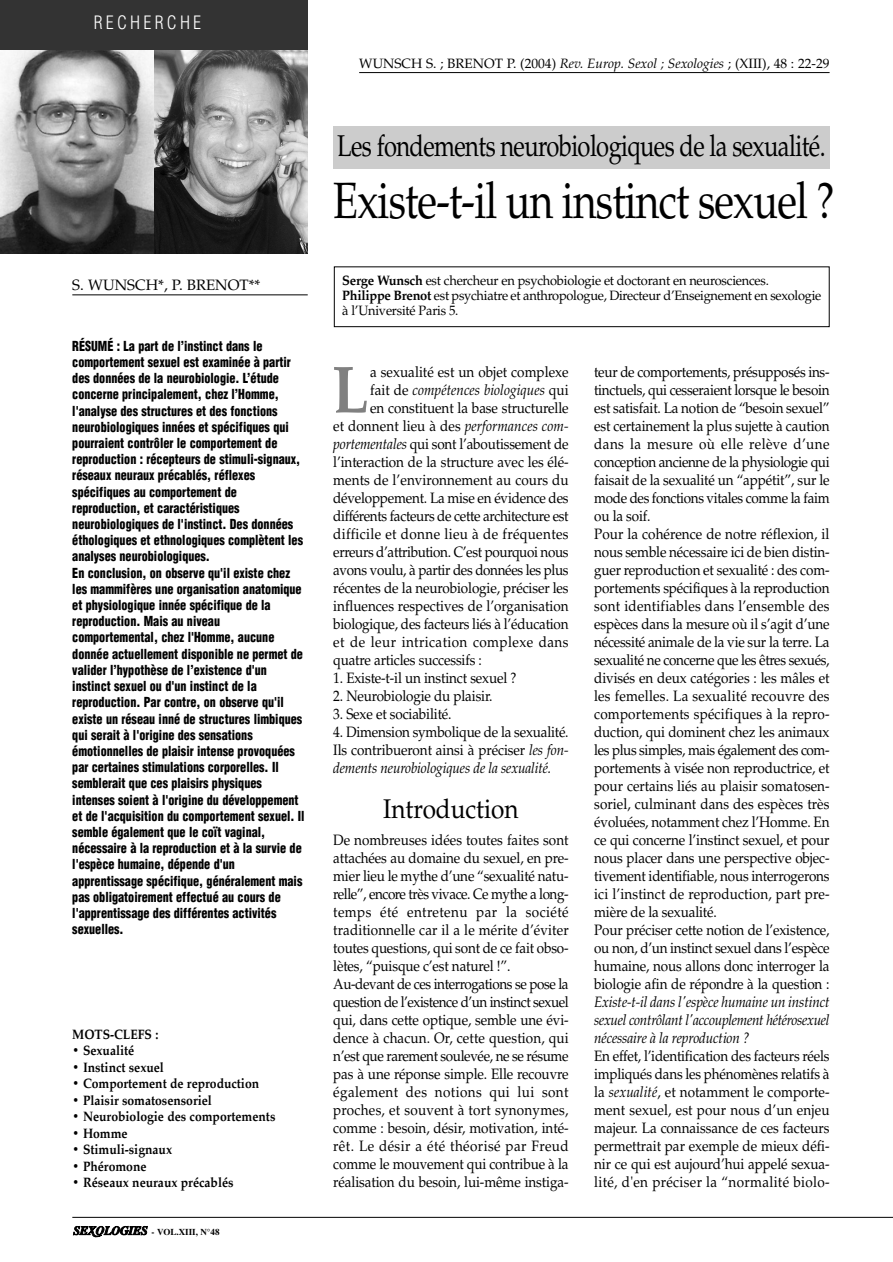
<style>
.page{position:relative;width:893px;height:1262px;background:#fff}
.page>*{position:absolute;margin:0;border:0;box-sizing:border-box;transform-origin:0 0}
.t1{font:700 66.9px "Palatino";color:#808080;scale:.9 1}
.t2{font:51px "Palatino";letter-spacing:-.02em;color:#000;scale:.8 1}
.t3{font:30px "Palatino";letter-spacing:-.025em;color:#000;scale:.79 1}
.t4{font:27px "Palatino";color:#000;scale:.9 1}
.t5{font:300 condensed 18px "Helvetica";letter-spacing:.175em;color:#fff}
.t6{font:15px/18px "Palatino";letter-spacing:-.01em;color:#000;text-align:justify;scale:.9 1}
.t7{font:italic 15px/18px "Palatino";letter-spacing:-.01em;color:#000;text-align:justify;scale:.9 1}
.t8{font:15px "Palatino";letter-spacing:.025em;color:#000;scale:.9 1}
.t9{font:15px "Palatino";letter-spacing:.03em;color:#000;scale:.9 1}
.t10{font:15px "Palatino";letter-spacing:-.01em;color:#000}
.t11{font:900 condensed 13.5px/16.2px "Helvetica";color:#000;scale:.9 1}
.t12{font:700 13.5px "Palatino";color:#000;scale:.9 1}
.t13{font:13.5px/15px "Palatino";letter-spacing:-.015em;color:#000;scale:.95 1}
.t14{font:13.5px "Palatino";letter-spacing:-.015em;color:#000}
.t15{font:700 9px "Times";color:#000}
.s1{font-style:italic}
.s2{font-weight:700}
.s3{font-style:normal}
</style>
<div class="page">
<img style="left:153px;top:50px;width:155px;height:204px">
<img style="left:0;top:50px;width:153px;height:204px">
<div style="left:0;top:0;width:308px;height:50px;background:#333"></div>
<hr style="left:72px;top:1217px;width:820px;height:1px;background:#000">
<hr style="left:72px;top:294px;width:236px;height:1px;background:#000">
<hr style="left:359px;top:72px;width:470px;height:1px;background:#000">
<svg style="left:73px;top:1226px;width:74px;height:12px"></svg>
<div style="left:334px;top:266px;width:495px;height:61px;border:1px solid #000"></div>
<div style="left:333px;top:126px;width:496px;height:42px;background:#ccc"></div>
<p class="t5" style="left:94px;top:15px;width:109px">RECHERCHE</p>
<p class="t10" style="left:72px;top:279px;width:190px">S. WUNSCH*, P. BRENOT**</p>
<p class="t11" style="left:72px;top:339px;width:260px">RÉSUMÉ : La part de l’instinct dans le comportement sexuel est examinée à partir des données de la neurobiologie. L’étude concerne principalement, chez l’Homme, l'analyse des structures et des fonctions neurobiologiques innées et spécifiques qui pourraient contrôler le comportement de reproduction : récepteurs de stimuli-signaux, réseaux neuraux précablés, réflexes spécifiques au comportement de reproduction, et caractéristiques neurobiologiques de l'instinct. Des données éthologiques et ethnologiques complètent les analyses neurobiologiques.<br>En conclusion, on observe qu'il existe chez les mammifères une organisation anatomique et physiologique innée spécifique de la reproduction. Mais au niveau comportemental, chez l'Homme, aucune donnée actuellement disponible ne permet de valider l’hypothèse de l’existence d'un instinct sexuel ou d'un instinct de la reproduction. Par contre, on observe qu'il existe un réseau inné de structures limbiques qui serait à l'origine des sensations émotionnelles de plaisir intense provoquées par certaines stimulations corporelles. Il semblerait que ces plaisirs physiques intenses soient à l'origine du développement et de l'acquisition du comportement sexuel. Il semble également que le coït vaginal, nécessaire à la reproduction et à la survie de l'espèce humaine, dépende d'un apprentissage spécifique, généralement mais pas obligatoirement effectué au cours de l'apprentissage des différentes activités sexuelles.</p>
<p class="t12" style="left:72px;top:1027px;width:97px">MOTS-CLEFS :</p>
<p class="t12" style="left:72px;top:1044px;width:70px">• Sexualité</p>
<p class="t12" style="left:72px;top:1060px;width:103px">• Instinct sexuel</p>
<p class="t12" style="left:72px;top:1077px;width:209px">• Comportement de reproduction</p>
<p class="t12" style="left:72px;top:1093px;width:157px">• Plaisir somatosensoriel</p>
<p class="t12" style="left:72px;top:1110px;width:227px">• Neurobiologie des comportements</p>
<p class="t12" style="left:72px;top:1126px;width:63px">• Homme</p>
<p class="t12" style="left:72px;top:1143px;width:112px">• Stimuli-signaux</p>
<p class="t12" style="left:72px;top:1159px;width:84px">• Phéromone</p>
<p class="t12" style="left:72px;top:1176px;width:181px">• Réseaux neuraux précablés</p>
<p class="t15" style="left:152px;top:1228px;width:69px">- VOL.XIII, N°48</p>
<p class="t14" style="left:359px;top:58px;width:472px">WUNSCH S. ; BRENOT P. (2004) <span class="s1">Rev. Europ. Sexol ; Sexologies</span> ; (XIII), 48 : 22-29</p>
<h3 class="t3" style="left:337px;top:134px;width:619px">Les fondements neurobiologiques de la sexualité.</h3>
<h2 class="t2" style="left:333px;top:181px;width:628px">Existe-t-il un instinct sexuel ?</h2>
<p class="t13" style="left:342px;top:274px;width:506px"><span class="s2">Serge Wunsch</span> est chercheur en psychobiologie et doctorant en neurosciences.<br><span class="s2">Philippe Brenot</span> est psychiatre et anthropologue, Directeur d’Enseignement en sexologie à l’Université Paris 5.</p>
<h1 class="t1" style="left:332px;top:358px;width:42px">L</h1>
<p class="t6" style="left:370px;top:364px;width:222px">a sexualité est un objet complexe</p>
<p class="t7" style="left:370px;top:382px;width:222px"><span class="s3">fait de</span> compétences biologiques <span class="s3">qui</span></p>
<p class="t6" style="left:370px;top:400px;width:222px">en constituent la base structurelle</p>
<p class="t6" style="left:333px;top:418px;width:263px">et donnent lieu à des <span class="s1">performances com-</span></p>
<p class="t6" style="left:333px;top:436px;width:263px"><span class="s1">portementales</span> qui sont l’aboutissement de</p>
<p class="t6" style="left:333px;top:454px;width:263px">l’interaction de la structure avec les élé-</p>
<p class="t6" style="left:333px;top:472px;width:263px">ments de l’environnement au cours du</p>
<p class="t6" style="left:333px;top:490px;width:263px">développement. La mise en évidence des</p>
<p class="t6" style="left:333px;top:508px;width:263px">différents facteurs de cette architecture est</p>
<p class="t8" style="left:333px;top:528px;width:263px">difficile et donne lieu à de fréquentes</p>
<p class="t6" style="left:333px;top:544px;width:263px">erreurs d’attribution. C’est pourquoi nous</p>
<p class="t6" style="left:333px;top:562px;width:263px">avons voulu, à partir des données les plus</p>
<p class="t6" style="left:333px;top:580px;width:263px">récentes de la neurobiologie, préciser les</p>
<p class="t6" style="left:333px;top:598px;width:263px">influences respectives de l’organisation</p>
<p class="t6" style="left:333px;top:616px;width:263px">biologique, des facteurs liés à l’éducation</p>
<p class="t9" style="left:333px;top:636px;width:263px">et de leur intrication complexe dans</p>
<p class="t6" style="left:333px;top:652px;width:167px">quatre articles successifs :</p>
<p class="t6" style="left:333px;top:670px;width:205px">1. Existe-t-il un instinct sexuel ?</p>
<p class="t6" style="left:333px;top:688px;width:178px">2. Neurobiologie du plaisir.</p>
<p class="t6" style="left:333px;top:706px;width:133px">3. Sexe et sociabilité.</p>
<p class="t6" style="left:333px;top:724px;width:263px">4. Dimension symbolique de la sexualité.<br>Ils contribueront ainsi à préciser <span class="s1">les fon&shy;dements neurobiologiques de la sexualité.</span></p>
<h3 class="t4" style="left:383px;top:798px;width:152px">Introduction</h3>
<p class="t6" style="left:333px;top:832px;width:263px;text-align:left">De nombreuses idées toutes faites sont attachées au domaine du sexuel, en pre&shy;mier lieu le mythe d’une “sexualité natu&shy;relle”, encore très vivace. Ce mythe a long&shy;temps été entretenu par la société traditionnelle car il a le mérite d’éviter toutes questions, qui sont de ce fait obso&shy;lètes, “puisque c’est naturel !”.<br>Au-devant de ces interrogations se pose la question de l’existence d’un instinct sexuel qui, dans cette optique, semble une évi&shy;dence à chacun. Or, cette question, qui n’est que rarement soulevée, ne se résume pas à une réponse simple. Elle recouvre également des notions qui lui sont proches, et souvent à tort synonymes, comme : besoin, désir, motivation, inté&shy;rêt. Le désir a été théorisé par Freud comme le mouvement qui contribue à la réalisation du besoin, lui-même instiga-</p>
<p class="t6" style="left:594px;top:364px;width:263px;text-align:left">teur de comportements, présupposés ins&shy;tinctuels, qui cesseraient lorsque le besoin est satisfait. La notion de “besoin sexuel” est certainement la plus sujette à caution dans la mesure où elle relève d’une conception ancienne de la physiologie qui faisait de la sexualité un “appétit”, sur le mode des fonctions vitales comme la faim ou la soif.<br>Pour la cohérence de notre réflexion, il nous semble nécessaire ici de bien distin&shy;guer reproduction et sexualité : des com&shy;portements spécifiques à la reproduction sont identifiables dans l’ensemble des espèces dans la mesure où il s’agit d’une nécessité animale de la vie sur la terre. La sexualité ne concerne que les êtres sexués, divisés en deux catégories : les mâles et les femelles. La sexualité recouvre des comportements spécifiques à la repro&shy;duction, qui dominent chez les animaux les plus simples, mais également des com&shy;portements à visée non reproductrice, et pour certains liés au plaisir somatosen&shy;soriel, culminant dans des espèces très évoluées, notamment chez l’Homme. En ce qui concerne l’instinct sexuel, et pour nous placer dans une perspective objec&shy;tivement identifiable, nous interrogerons ici l’instinct de reproduction, part pre&shy;mière de la sexualité.<br>Pour préciser cette notion de l’existence, ou non, d’un instinct sexuel dans l’espèce humaine, nous allons donc interroger la biologie afin de répondre à la question :</p>
<p class="t7" style="left:594px;top:994px;width:263px">Existe-t-il dans l'espèce humaine un instinct sexuel contrôlant l'accouplement hétérosexuel nécessaire à la reproduction ?</p>
<p class="t6" style="left:594px;top:1048px;width:263px">En effet, l’identification des facteurs réels impliqués dans les phénomènes relatifs à la <span class="s1">sexualité</span>, et notamment le comporte&shy;ment sexuel, est pour nous d’un enjeu majeur. La connaissance de ces facteurs permettrait par exemple de mieux défi&shy;nir ce qui est aujourd’hui appelé sexua&shy;lité, d'en préciser la “normalité biolo-</p>
</div>
